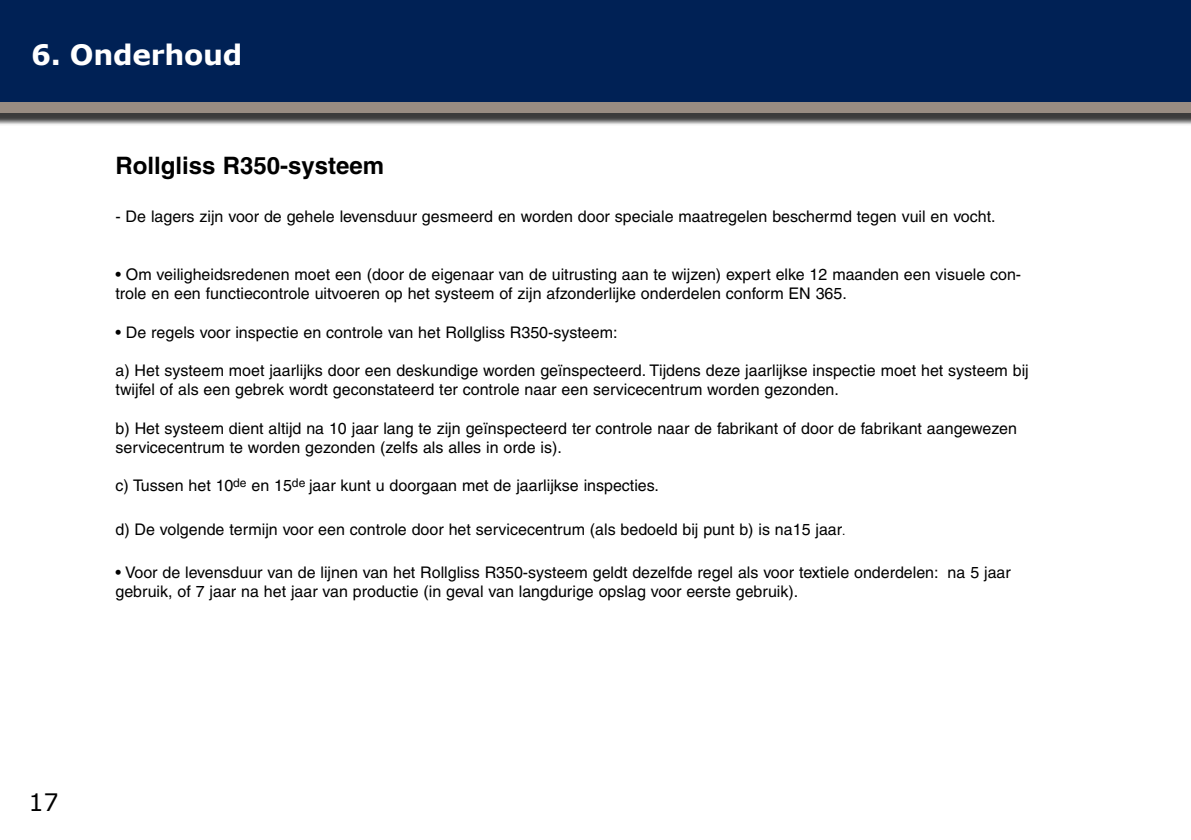
<style>
.page{position:relative;width:1191px;height:840px;background:#fff}
.page>*{position:absolute;margin:0;border:0;box-sizing:border-box;transform-origin:0 0}
.t1{font:700 28px "Verdana";letter-spacing:-.01em;color:#fff}
.t2{font:700 24px "Helvetica";color:#000}
.t3{font:24px "Verdana";color:#000}
.t4{font:16px/19.2px "Helvetica";color:#000}
.s1{font-size:12px}
</style>
<div class="page">
<div style="left:0;top:0;width:1191px;height:126px;background:#000;opacity:.77"></div>
<div style="left:0;top:0;width:1191px;height:113px;background:#988c82"></div>
<div style="left:0;top:0;width:1191px;height:102px;background:#002155"></div>
<hr style="left:1190px;top:0;width:1px;height:126px;background:#000;opacity:.77">
<hr style="left:1190px;top:0;width:1px;height:113px;background:#988c82">
<hr style="left:1190px;top:0;width:1px;height:102px;background:#002155">
<h1 class="t1" style="left:31px;top:37px;width:212px">6. Onderhoud</h1>
<h2 class="t2" style="left:115px;top:151px;width:270px">Rollgliss R350-systeem</h2>
<p class="t4" style="left:115px;top:207px;width:881px">- De lagers zijn voor de gehele levensduur gesmeerd en worden door speciale maatregelen beschermd tegen vuil en vocht.</p>
<p class="t4" style="left:115px;top:264px;width:907px">• Om veiligheidsredenen moet een (door de eigenaar van de uitrusting aan te wijzen) expert elke 12 maanden een visuele con&shy;trole en een functiecontrole uitvoeren op het systeem of zijn afzonderlijke onderdelen conform EN 365.</p>
<p class="t4" style="left:115px;top:322px;width:503px">• De regels voor inspectie en controle van het Rollgliss R350-systeem:</p>
<p class="t4" style="left:115px;top:360px;width:914px">a) Het systeem moet jaarlijks door een deskundige worden geïnspecteerd. Tijdens deze jaarlijkse inspectie moet het systeem bij twijfel of als een gebrek wordt geconstateerd ter controle naar een servicecentrum worden gezonden.</p>
<p class="t4" style="left:116px;top:418px;width:903px">b) Het systeem dient altijd na 10 jaar lang te zijn geïnspecteerd ter controle naar de fabrikant of door de fabrikant aangewezen servicecentrum te worden gezonden (zelfs als alles in orde is).</p>
<p class="t4" style="left:116px;top:476px;width:545px">c) Tussen het 10<sup>de</sup> en 15<sup>de</sup> jaar kunt u doorgaan met de jaarlijkse inspecties.</p>
<p class="t4" style="left:115px;top:519px;width:731px">d) De volgende termijn voor een controle door het servicecentrum (als bedoeld bij punt b) is na15 jaar<span class="s1">.</span></p>
<p class="t4" style="left:115px;top:562px;width:897px">• Voor de levensduur van de lijnen van het Rollgliss R350-systeem geldt dezelfde regel als voor textiele onderdelen: na 5 jaar gebruik, of 7 jaar na het jaar van productie (in geval van langdurige opslag voor eerste gebruik).</p>
<h2 class="t3" style="left:28px;top:786px;width:32px">17</h2>
</div>
